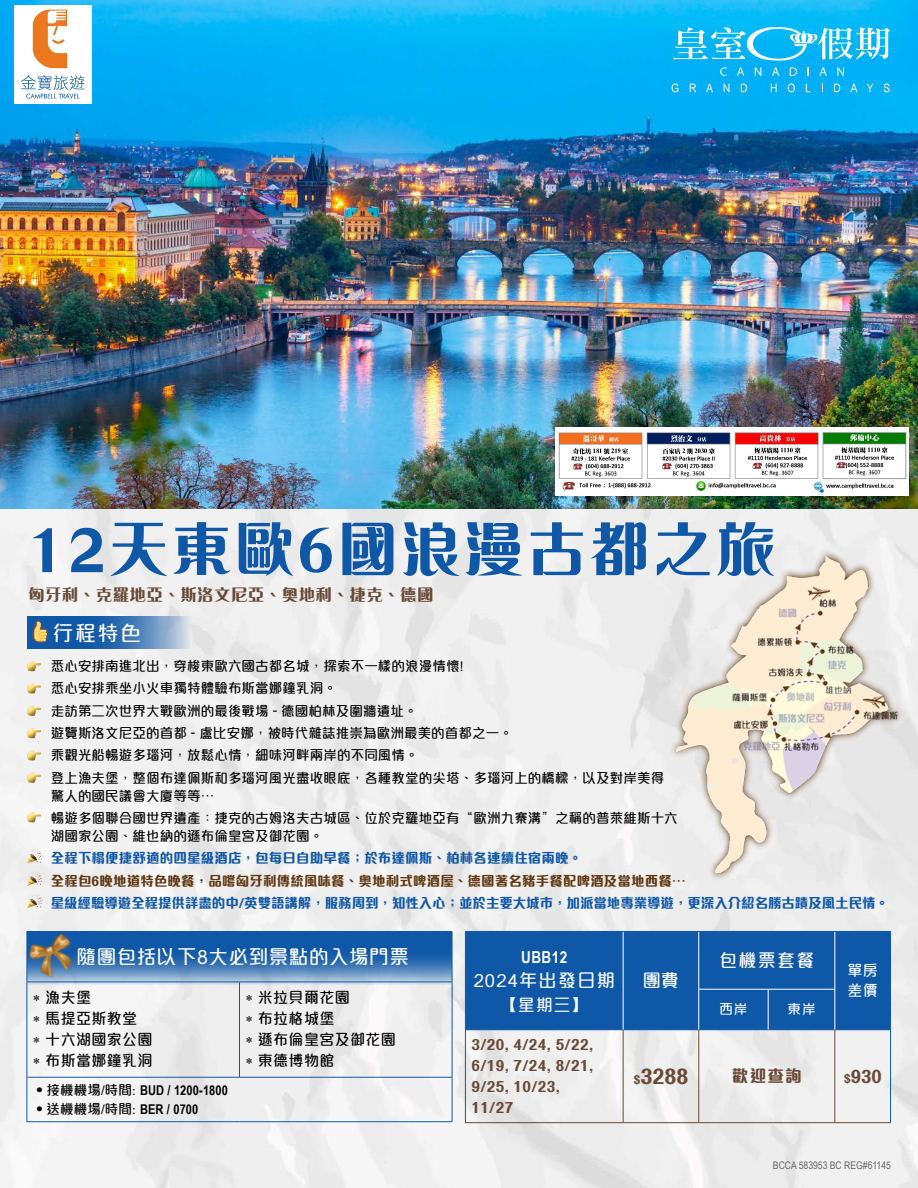
<style>
.page{position:relative;width:918px;height:1188px;background:#fff}
.page>*{position:absolute;margin:0;border:0;box-sizing:border-box;transform-origin:0 0}
.t1{font:800 60px "M Ellan HK";letter-spacing:.05em;color:#0f58a7}
.t2{font:800 21px "M Elle HK";color:#694a36}
.t3{font:500 21px "M Elle HK";color:#fff}
.t4{font:500 19.5px "M Elle HK";letter-spacing:.03em;color:#fff}
.table_copy{font:500 18px "M Elle HK";letter-spacing:.075em;color:#fff}
.t5{font:800 18px "M Elle HK";color:#694a36}
.t6{font:800 16.5px "M Ellan HK";letter-spacing:.025em;color:#694a36}
.table_copy-2{font:700 16.5px "Arial Narrow";letter-spacing:.025em;color:#fff}
.table_copy-3{font:500 16.5px "M Elle HK";color:#fff}
.t7{font:800 16.5px "M Elle HK";color:#694a36}
.t8{font:500 15px "M Elle HK";letter-spacing:.025em;color:#000}
.table_copy_2{font:800 15px/21px "M Elle HK";letter-spacing:.025em;color:#694a36}
.table_copy-4{font:500 15px "M Elle HK";color:#fff}
.t9{font:500 13.5px/18px "M Elle HK";letter-spacing:.01em;color:#000}
.t10{font:800 13.5px "M Elle HK";letter-spacing:-.005em;color:#0f58a7}
.t11{font:800 13.5px "M Elle HK";letter-spacing:.01em;color:#613812}
.t12{font:700 13.5px "Arial Narrow";letter-spacing:.01em;color:#000}
.table_copy-5{font:500 13.5px "M Elle HK";color:#fff}
.content_Eng{font:10.5px "Arial Narrow";color:#666}
.s1{font-family:"M Elle HK";font-weight:500}
.s2{font-family:"Arial Narrow";font-weight:700}
.s3{font-size:12px}
</style>
<div class="page">
<img style="left:0;top:509px;width:918px;height:679px">
<img style="left:0;top:0;width:918px;height:509px">
<hr style="left:27px;top:982px;width:1px;height:95px;background:#0f58a7">
<hr style="left:27px;top:1077px;width:1px;height:44px;background:#0f58a7">
<hr style="left:27px;top:1121px;width:212px;height:1px;background:#0f58a7">
<hr style="left:239px;top:1121px;width:213px;height:1px;background:#0f58a7">
<hr style="left:452px;top:932px;width:1px;height:50px;background:#0f58a7">
<hr style="left:239px;top:982px;width:1px;height:95px;background:#0f58a7">
<hr style="left:452px;top:982px;width:1px;height:95px;background:#0f58a7">
<hr style="left:27px;top:1077px;width:212px;height:1px;background:#0f58a7">
<hr style="left:239px;top:1077px;width:213px;height:1px;background:#0f58a7">
<hr style="left:452px;top:1077px;width:1px;height:44px;background:#0f58a7">
<svg style="left:85px;top:931px;width:367px;height:54px;background:#3b75b5"></svg>
<img style="left:22px;top:928px;width:63px;height:57px">
<svg style="left:27px;top:616px;width:165px;height:33px;background:#467db8"></svg>
<svg style="left:31px;top:618px;width:20px;height:27px"></svg>
<svg style="left:663px;top:547px;width:241px;height:334px;fill:#ebebeb"></svg>
<img style="left:668px;top:550px;width:230px;height:331px">
<div style="left:466px;top:932px;width:424px;height:97px;background:#0f58a7"></div>
<hr style="left:623px;top:1030px;width:1px;height:92px;background:#694a36">
<hr style="left:699px;top:1030px;width:1px;height:92px;background:#694a36">
<hr style="left:835px;top:1030px;width:1px;height:92px;background:#694a36">
<hr style="left:465px;top:1122px;width:158px;height:1px;background:#694a36">
<hr style="left:623px;top:1122px;width:76px;height:1px;background:#694a36">
<hr style="left:699px;top:1122px;width:69px;height:1px;background:#694a36">
<hr style="left:768px;top:1122px;width:67px;height:1px;background:#694a36">
<hr style="left:835px;top:1122px;width:56px;height:1px;background:#694a36">
<hr style="left:466px;top:1029px;width:157px;height:1px;background:#0f58a7">
<hr style="left:623px;top:1029px;width:76px;height:1px;background:#0f58a7">
<hr style="left:835px;top:1029px;width:55px;height:1px;background:#0f58a7">
<hr style="left:699px;top:1029px;width:69px;height:1px;background:#0f58a7">
<hr style="left:768px;top:1029px;width:67px;height:1px;background:#0f58a7">
<hr style="left:623px;top:932px;width:1px;height:57px;background:#fff">
<hr style="left:623px;top:989px;width:1px;height:41px;background:#fff">
<hr style="left:699px;top:932px;width:1px;height:57px;background:#fff">
<hr style="left:835px;top:932px;width:1px;height:57px;background:#fff">
<hr style="left:699px;top:989px;width:69px;height:1px;background:#fff">
<hr style="left:699px;top:989px;width:1px;height:41px;background:#fff">
<hr style="left:768px;top:989px;width:67px;height:1px;background:#fff">
<hr style="left:768px;top:989px;width:1px;height:41px;background:#fff">
<hr style="left:835px;top:989px;width:1px;height:41px;background:#fff">
<hr style="left:465px;top:931px;width:158px;height:1px;background:#0f58a7">
<hr style="left:465px;top:932px;width:1px;height:57px;background:#0f58a7">
<hr style="left:623px;top:931px;width:76px;height:1px;background:#0f58a7">
<hr style="left:465px;top:989px;width:1px;height:41px;background:#0f58a7">
<hr style="left:699px;top:931px;width:69px;height:1px;background:#0f58a7">
<hr style="left:768px;top:931px;width:67px;height:1px;background:#0f58a7">
<hr style="left:835px;top:931px;width:56px;height:1px;background:#0f58a7">
<hr style="left:890px;top:932px;width:1px;height:57px;background:#0f58a7">
<hr style="left:890px;top:989px;width:1px;height:41px;background:#0f58a7">
<hr style="left:465px;top:1030px;width:1px;height:92px;background:#0f58a7">
<hr style="left:890px;top:1030px;width:1px;height:92px;background:#0f58a7">
<div style="left:25px;top:657px;width:28px;height:262px;background:#604a10;opacity:.75"></div>
<svg style="left:672px;top:84px;width:6px;height:8px"></svg>
<svg style="left:690px;top:84px;width:6px;height:8px"></svg>
<svg style="left:706px;top:84px;width:7px;height:8px"></svg>
<svg style="left:724px;top:84px;width:5px;height:8px"></svg>
<svg style="left:741px;top:84px;width:6px;height:8px"></svg>
<svg style="left:771px;top:84px;width:6px;height:8px"></svg>
<svg style="left:788px;top:84px;width:7px;height:8px"></svg>
<svg style="left:806px;top:84px;width:4px;height:8px"></svg>
<svg style="left:834px;top:84px;width:6px;height:8px"></svg>
<svg style="left:851px;top:84px;width:6px;height:8px"></svg>
<svg style="left:867px;top:84px;width:6px;height:8px"></svg>
<svg style="left:884px;top:84px;width:6px;height:8px"></svg>
<svg style="left:673px;top:27px;width:217px;height:34px"></svg>
<svg style="left:720px;top:67px;width:7px;height:9px"></svg>
<svg style="left:737px;top:68px;width:7px;height:8px"></svg>
<svg style="left:755px;top:68px;width:6px;height:8px"></svg>
<svg style="left:772px;top:68px;width:7px;height:8px"></svg>
<svg style="left:790px;top:67px;width:7px;height:9px"></svg>
<svg style="left:819px;top:68px;width:8px;height:8px"></svg>
<svg style="left:837px;top:68px;width:7px;height:8px"></svg>
<img style="left:555px;top:428px;width:353px;height:67px">
<img style="left:14px;top:5px;width:77px;height:98px">
<svg style="left:34px;top:621px;width:14px;height:20px"></svg>
<p class="t1" style="left:28px;top:506px;width:749px">12天東歐6國浪漫古都之旅</p>
<p class="t6" style="left:28px;top:583px;width:407px">匈牙利、克羅地亞、斯洛文尼亞、奧地利、捷克、德國</p>
<p class="t3" style="left:53px;top:618px;width:90px">行程特色</p>
<p class="t9" style="left:51px;top:656px;width:414px">悉心安排南進北出，穿梭東歐六國古都名城，探索不一樣的浪漫情懷!</p>
<p class="t9" style="left:51px;top:679px;width:288px">悉心安排乘坐小火車獨特體驗布斯當娜鐘乳洞。</p>
<p class="t9" style="left:51px;top:701px;width:368px">走訪第二次世界大戰歐洲的最後戰場 - 德國柏林及圍牆遺址。</p>
<p class="t9" style="left:51px;top:723px;width:464px">遊覽斯洛文尼亞的首都 - 盧比安娜，被時代雜誌推崇為歐洲最美的首都之一。</p>
<p class="t9" style="left:51px;top:745px;width:370px">乘觀光船暢遊多瑙河，放鬆心情，細味河畔兩岸的不同風情。</p>
<p class="t9" style="left:51px;top:768px;width:615px">登上漁夫堡，整個布達佩斯和多瑙河風光盡收眼底，各種教堂的尖塔、多瑙河上的橋樑，以及對岸美得驚人的國民議會大廈等等…</p>
<p class="t9" style="left:51px;top:808px;width:629px">暢遊多個聯合國世界遺產：捷克的古姆洛夫古城區、位於克羅地亞有“歐洲九寨溝”之稱的普萊維斯十六湖國家公園、維也納的遜布倫皇宮及御花園。</p>
<p class="t10" style="left:51px;top:848px;width:533px">全程下榻便捷舒適的四星級酒店，包每日自助早餐；於布達佩斯、柏林各連續住宿兩晚。</p>
<p class="t11" style="left:51px;top:870px;width:636px">全程包6晚地道特色晚餐，品嚐匈牙利傳統風味餐、奧地利式啤酒屋、德國著名豬手餐配啤酒及當地西餐…</p>
<p class="t10" style="left:51px;top:893px;width:840px">星級經驗導遊全程提供詳盡的中/英雙語講解，服務周到，知性入心；並於主要大城市，加派當地專業導遊，更深入介紹名勝古蹟及風土民情。</p>
<p class="t4" style="left:77px;top:943px;width:334px">隨團包括以下8大必到景點的入場門票</p>
<p class="t8" style="left:33px;top:987px;width:60px">∗ 漁夫堡</p>
<p class="t8" style="left:33px;top:1008px;width:106px">∗ 馬提亞斯教堂</p>
<p class="t8" style="left:33px;top:1029px;width:121px">∗ 十六湖國家公園</p>
<p class="t8" style="left:33px;top:1050px;width:121px">∗ 布斯當娜鐘乳洞</p>
<p class="t12" style="left:33px;top:1080px;width:197px"><span class="s1">•接機機場/時間:</span> BUD / 1200-1800</p>
<p class="t9" style="left:33px;top:1099px;width:167px">•送機機場/時間: <span class="s2">BER / 0700</span></p>
<p class="t8" style="left:245px;top:987px;width:106px">∗ 米拉貝爾花園</p>
<p class="t8" style="left:245px;top:1008px;width:90px">∗ 布拉格城堡</p>
<p class="t8" style="left:245px;top:1029px;width:152px">∗ 遜布倫皇宮及御花園</p>
<p class="t8" style="left:245px;top:1050px;width:90px">∗ 東德博物館</p>
<p class="table_copy-2" style="left:521px;top:945px;width:48px">UBB12</p>
<p class="table_copy" style="left:474px;top:968px;width:142px">2024年出發日期</p>
<p class="table_copy-3" style="left:501px;top:993px;width:89px">【星期三】</p>
<p class="table_copy_2" style="left:471px;top:1033px;width:123px">3/20, 4/24, 5/22,<br>6/19, 7/24, 8/21,<br>9/25, 10/23,<br>11/27</p>
<p class="table_copy" style="left:643px;top:968px;width:37px">團費</p>
<p class="table_copy" style="left:719px;top:947px;width:97px">包機票套餐</p>
<p class="table_copy-5" style="left:719px;top:1000px;width:30px">西岸</p>
<p class="table_copy-5" style="left:788px;top:1000px;width:30px">東岸</p>
<p class="table_copy-4" style="left:848px;top:960px;width:32px">單房</p>
<p class="table_copy-4" style="left:848px;top:980px;width:32px">差價</p>
<p class="t2" style="left:633px;top:1060px;width:56px"><span class="s3">$</span>3288</p>
<p class="t7" style="left:732px;top:1064px;width:71px">歡迎查詢</p>
<p class="t5" style="left:844px;top:1063px;width:39px"><span class="s3">$</span>930</p>
<p class="content_Eng" style="left:773px;top:1157px;width:120px">BCCA 583953 BC REG#61145</p>
</div>
